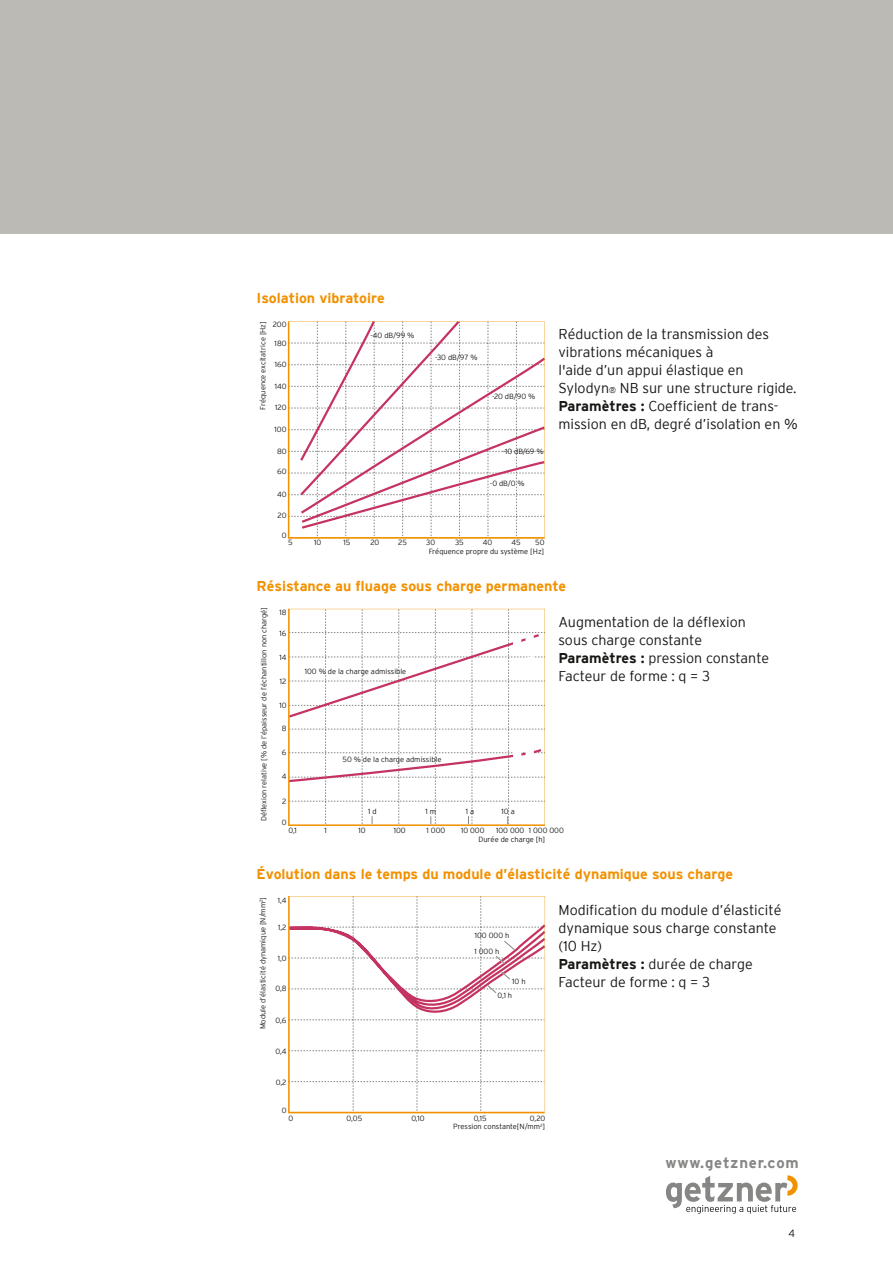
<style>
.page{position:relative;width:893px;height:1263px;background:#fff}
.page>*{position:absolute;margin:0;border:0;box-sizing:border-box;transform-origin:0 0}
.t1{font:700 15px "Interstate";letter-spacing:.055em;color:#868685}
.t2{font:300 14.25px/18px "Interstate";color:#171715}
.t3{font:700 14.25px "Interstate";color:#f29100}
.t4{font:300 10.5px "Interstate";color:#171715}
.t5{font:300 7.5px/15.8px "Interstate";color:#171715}
.s1{font-size:8.25px}
.s2{font-weight:700}
</style>
<div class="page">
<div style="left:0;top:0;width:893px;height:234px;background:#bbbab4"></div>
<svg style="left:666px;top:1175px;width:132px;height:39px"></svg>
<svg style="left:288px;top:321px;width:257px;height:217px"></svg>
<svg style="left:288px;top:609px;width:257px;height:217px"></svg>
<svg style="left:288px;top:896px;width:258px;height:217px"></svg>
<h2 class="t3" style="left:257px;top:292px;width:130px">Isolation vibratoire</h2>
<p class="t5" style="left:273px;top:317px;width:15px">200</p>
<p class="t5" style="left:255px;top:410px;width:90px;rotate:-90deg">Fréquence excitatrice [Hz]</p>
<p class="t5" style="left:370px;top:328px;width:46px">-40 dB/99 %</p>
<p class="t5" style="left:275px;top:336px;width:13px">180</p>
<p class="t5" style="left:275px;top:357px;width:13px">160</p>
<p class="t5" style="left:275px;top:378px;width:13px">140</p>
<p class="t5" style="left:275px;top:400px;width:13px">120</p>
<p class="t5" style="left:275px;top:422px;width:13px">100</p>
<p class="t5" style="left:277px;top:443px;width:11px">80</p>
<p class="t5" style="left:277px;top:464px;width:11px">60</p>
<p class="t5" style="left:277px;top:487px;width:11px">40</p>
<p class="t5" style="left:278px;top:507px;width:10px">20</p>
<p class="t5" style="left:282px;top:527px;width:6px">0</p>
<p class="t5" style="left:435px;top:350px;width:44px">-30 dB/97 %</p>
<p class="t5" style="left:492px;top:388px;width:45px">-20 dB/90 %</p>
<p class="t5" style="left:503px;top:443px;width:42px">-10 dB/69 %</p>
<p class="t5" style="left:490px;top:476px;width:36px">-0 dB/0 %</p>
<p class="t5" style="left:535px;top:535px;width:11px">50</p>
<p class="t5" style="left:288px;top:535px;width:6px">5</p>
<p class="t5" style="left:314px;top:535px;width:9px">10</p>
<p class="t5" style="left:343px;top:535px;width:8px">15</p>
<p class="t5" style="left:370px;top:535px;width:10px">20</p>
<p class="t5" style="left:398px;top:535px;width:10px">25</p>
<p class="t5" style="left:426px;top:535px;width:10px">30</p>
<p class="t5" style="left:455px;top:535px;width:10px">35</p>
<p class="t5" style="left:483px;top:535px;width:11px">40</p>
<p class="t5" style="left:512px;top:535px;width:11px">45</p>
<p class="t5" style="left:429px;top:543px;width:117px">Fréquence propre du système [Hz]</p>
<h2 class="t2" style="left:558px;top:325px;width:241px">Réduction de la transmission des vibrations mécaniques à<br>l'aide d’un appui élastique en<br>Sylodyn<span class="s1">®</span> NB sur une structure rigide.<br><span class="s2">Paramètres :</span> Coeficient de trans&shy;mission en dB, degré d’isolation en %</h2>
<h2 class="t3" style="left:257px;top:578px;width:311px">Résistance au luage sous charge permanente</h2>
<p class="t5" style="left:256px;top:821px;width:216px;rotate:-90deg">Délexion relative [% de l’épaisseur de l’échantillon non chargé]</p>
<p class="t5" style="left:279px;top:604px;width:9px">18</p>
<p class="t5" style="left:280px;top:626px;width:8px">16</p>
<p class="t5" style="left:280px;top:649px;width:9px">14</p>
<p class="t5" style="left:280px;top:673px;width:8px">12</p>
<p class="t5" style="left:279px;top:697px;width:9px">10</p>
<p class="t5" style="left:282px;top:720px;width:6px">8</p>
<p class="t5" style="left:282px;top:744px;width:6px">6</p>
<p class="t5" style="left:282px;top:769px;width:6px">4</p>
<p class="t5" style="left:282px;top:793px;width:6px">2</p>
<p class="t5" style="left:282px;top:814px;width:6px">0</p>
<p class="t5" style="left:305px;top:664px;width:103px">100 % de la charge admissible</p>
<p class="t5" style="left:342px;top:752px;width:100px">50 % de la charge admissible</p>
<p class="t5" style="left:368px;top:804px;width:10px">1 d</p>
<p class="t5" style="left:426px;top:804px;width:12px">1 m</p>
<p class="t5" style="left:502px;top:804px;width:15px">10 a</p>
<p class="t5" style="left:466px;top:804px;width:10px">1 a</p>
<h2 class="t2" style="left:558px;top:613px;width:212px">Augmentation de la délexion sous charge constante<br><span class="s2">Paramètres :</span> pression constante<br>Facteur de forme : q = 3</h2>
<p class="t5" style="left:288px;top:823px;width:10px">0,1</p>
<p class="t5" style="left:325px;top:823px;width:4px">1</p>
<p class="t5" style="left:359px;top:823px;width:9px">10</p>
<p class="t5" style="left:394px;top:823px;width:13px">100</p>
<p class="t5" style="left:427px;top:823px;width:20px">1 000</p>
<p class="t5" style="left:461px;top:823px;width:25px">10 000</p>
<p class="t5" style="left:496px;top:823px;width:69px">100 000 1 000 000</p>
<p class="t5" style="left:478px;top:832px;width:68px">Durée de charge [h]</p>
<h2 class="t3" style="left:257px;top:866px;width:478px">Évolution dans le temps du module d’élasticité dynamique sous charge</h2>
<p class="t5" style="left:255px;top:1029px;width:134px;rotate:-90deg">Module d’élasticité dynamique [N/mm<sup>2</sup>]</p>
<p class="t5" style="left:278px;top:892px;width:10px">1,4</p>
<p class="t5" style="left:278px;top:919px;width:10px">1,2</p>
<p class="t5" style="left:278px;top:950px;width:10px">1,0</p>
<p class="t5" style="left:275px;top:980px;width:13px">0,8</p>
<p class="t5" style="left:276px;top:1013px;width:12px">0,6</p>
<p class="t5" style="left:276px;top:1043px;width:13px">0,4</p>
<p class="t5" style="left:276px;top:1074px;width:12px">0,2</p>
<p class="t5" style="left:282px;top:1103px;width:6px">0</p>
<p class="t5" style="left:474px;top:927px;width:36px">100 000 h<br>1 000 h</p>
<p class="t5" style="left:512px;top:974px;width:15px">10 h</p>
<p class="t5" style="left:498px;top:987px;width:16px">0,1 h</p>
<p class="t5" style="left:289px;top:1110px;width:6px">0</p>
<p class="t5" style="left:347px;top:1110px;width:17px">0,05</p>
<p class="t5" style="left:411px;top:1110px;width:15px">0,10</p>
<p class="t5" style="left:474px;top:1110px;width:14px">0,15</p>
<p class="t5" style="left:530px;top:1110px;width:17px">0,20</p>
<p class="t5" style="left:453px;top:1119px;width:94px">Pression constante[N/mm<sup>2</sup>]</p>
<h2 class="t2" style="left:558px;top:901px;width:225px">Modiication du module d’élasticité dynamique sous charge constante (10 Hz)<br><span class="s2">Paramètres :</span> durée de charge<br>Facteur de forme : q = 3</h2>
<h1 class="t1" style="left:666px;top:1156px;width:135px">www.getzner.com</h1>
<h3 class="t4" style="left:788px;top:1228px;width:8px">4</h3>
</div>
